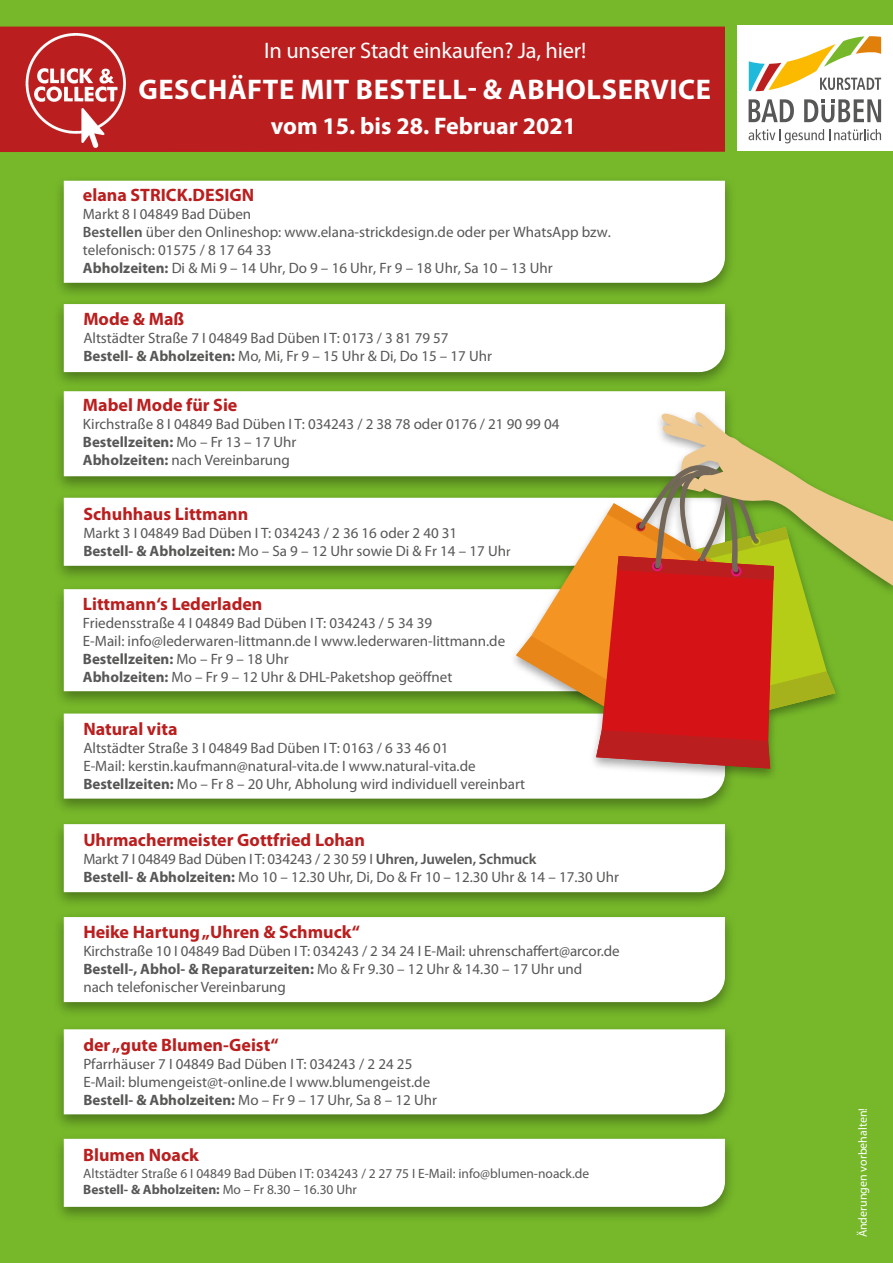
<style>
.page{position:relative;width:893px;height:1263px;background:#76b82a}
.page>*{position:absolute;margin:0;border:0;box-sizing:border-box;transform-origin:0 0}
.t1{font:700 28.5px "Myriad Pro";letter-spacing:.02em;color:#fff}
.t2{font:700 24px "Myriad Pro";color:#fff}
.t3{font:22.5px "Myriad Pro";letter-spacing:-.01em;color:#fff}
.t4{font:700 18px "Myriad Pro";color:#ba1e1e}
.t5{font:15px/18px "Myriad Pro";color:#575756}
.t6{font:13.5px/16.5px "Myriad Pro";color:#575756}
.t7{font:12px "Myriad Pro";color:#fff}
.s1{font-weight:600}
.s2{font-weight:700}
.s3{font-size:13.5px}
</style>
<div class="page">
<div style="left:738px;top:25px;width:155px;height:126px;background:#fff"></div>
<svg style="left:749px;top:36px;width:132px;height:55px"></svg>
<svg style="left:749px;top:99px;width:45px;height:23px"></svg>
<svg style="left:804px;top:99px;width:77px;height:23px"></svg>
<svg style="left:749px;top:129px;width:132px;height:14px"></svg>
<div style="left:0;top:27px;width:725px;height:125px;background:#ba1e1e"></div>
<img style="left:36px;top:33px;width:37px;height:20px">
<div style="left:53px;top:175px;width:683px;height:124px;background:#000;opacity:.35"></div>
<div style="left:64px;top:181px;width:661px;height:102px;background:#fff"></div>
<div style="left:53px;top:708px;width:683px;height:107px;background:#000;opacity:.35"></div>
<div style="left:64px;top:768px;width:661px;height:31px;background:#fff"></div>
<div style="left:53px;top:1023px;width:683px;height:108px;background:#000;opacity:.35"></div>
<div style="left:64px;top:1029px;width:661px;height:85px;background:#fff"></div>
<div style="left:53px;top:818px;width:683px;height:90px;background:#000;opacity:.35"></div>
<div style="left:64px;top:824px;width:661px;height:68px;background:#fff"></div>
<div style="left:53px;top:298px;width:683px;height:90px;background:#000;opacity:.35"></div>
<div style="left:64px;top:304px;width:661px;height:68px;background:#fff"></div>
<div style="left:53px;top:385px;width:683px;height:108px;background:#000;opacity:.35"></div>
<div style="left:64px;top:391px;width:661px;height:21px;background:#fff"></div>
<div style="left:53px;top:1133px;width:683px;height:90px;background:#000;opacity:.35"></div>
<div style="left:64px;top:1139px;width:661px;height:68px;background:#fff"></div>
<div style="left:53px;top:911px;width:683px;height:108px;background:#000;opacity:.35"></div>
<div style="left:64px;top:917px;width:661px;height:85px;background:#fff"></div>
<div style="left:509px;top:408px;width:384px;height:373px;background:#000;opacity:.35"></div>
<svg style="left:64px;top:412px;width:829px;height:356px"></svg>
<h3 class="t3" style="left:264px;top:37px;width:323px">In unserer Stadt einkaufen? Ja, hier!</h3>
<h1 class="t1" style="left:139px;top:71px;width:574px">GESCHÄFTE MIT BESTELL- &amp; ABHOLSERVICE</h1>
<h2 class="t2" style="left:271px;top:110px;width:307px">vom 15. bis 28. Februar 2021</h2>
<p class="t4" style="left:83px;top:183px;width:173px">elana STRICK.DESIGN</p>
<p class="t5" style="left:83px;top:205px;width:529px">Markt 8 I 04849 Bad Düben<br><span class="s1">Bestellen</span> über den Onlineshop: www.elana-strickdesign.de oder per WhatsApp bzw. telefonisch: 01575 / 8 17 64 33<br><span class="s2">Abholzeiten:</span> Di &amp; Mi 9 – 14 Uhr, Do 9 – 16 Uhr, Fr 9 – 18 Uhr, Sa 10 – 13 Uhr</p>
<p class="t4" style="left:83px;top:307px;width:103px">Mode &amp; Maß</p>
<p class="t5" style="left:83px;top:329px;width:410px">Altstädter Straße 7 I 04849 Bad Düben I T: 0173 / 3 81 79 57<br><span class="s2">Bestell- &amp; Abholzeiten:</span> Mo, Mi, Fr 9 – 15 Uhr &amp; Di, Do 15 – 17 Uhr</p>
<p class="t4" style="left:83px;top:393px;width:156px">Mabel Mode für Sie</p>
<p class="t5" style="left:83px;top:415px;width:478px">Kirchstraße 8 I 04849 Bad Düben I T: 034243 / 2 38 78 oder 0176 / 21 90 99 04<br><span class="s2">Bestellzeiten:</span> Mo – Fr 13 – 17 Uhr<br><span class="s2">Abholzeiten:</span> nach Vereinbarung</p>
<p class="t4" style="left:83px;top:502px;width:166px">Schuhhaus Littmann</p>
<p class="t5" style="left:83px;top:524px;width:429px">Markt 3 I 04849 Bad Düben I T: 034243 / 2 36 16 oder 2 40 31<br><span class="s2">Bestell- &amp; Abholzeiten:</span> Mo – Sa 9 – 12 Uhr sowie Di &amp; Fr 14 – 17 Uh<span class="s3">r</span></p>
<p class="t4" style="left:83px;top:592px;width:181px">Littmann‘s Lederladen</p>
<p class="t5" style="left:83px;top:613px;width:424px">Friedensstraße 4 I 04849 Bad Düben I T: 034243 / 5 34 39<br>E-Mail: info@lederwaren-littmann.de I www.lederwaren-littmann.de <span class="s2">Bestellzeiten:</span> Mo – Fr 9 – 18 Uhr<br><span class="s2">Abholzeiten:</span> Mo – Fr 9 – 12 Uhr &amp; DHL-Paketshop geöffnet</p>
<p class="t4" style="left:83px;top:717px;width:96px">Natural vita</p>
<p class="t5" style="left:83px;top:738px;width:443px">Altstädter Straße 3 I 04849 Bad Düben I T: 0163 / 6 33 46 01<br>E-Mail: kerstin.kaufmann@natural-vita.de I www.natural-vita.de<br><span class="s2">Bestellzeiten:</span> Mo – Fr 8 – 20 Uhr, Abholung wird individuell vereinbart</p>
<p class="t4" style="left:83px;top:828px;width:283px">Uhrmachermeister Gottfried Lohan</p>
<p class="t5" style="left:83px;top:850px;width:537px">Markt 7 I 04849 Bad Düben I T: 034243 / 2 30 59 I <span class="s1">Uhren, Juwelen, Schmuck<br></span><span class="s2">Bestell- &amp; Abholzeiten:</span> Mo 10 – 12.30 Uhr, Di, Do &amp; Fr 10 – 12.30 Uhr &amp; 14 – 17.30 Uhr</p>
<p class="t4" style="left:83px;top:920px;width:278px">Heike Hartung „Uhren &amp; Schmuck“</p>
<p class="t5" style="left:83px;top:942px;width:538px">Kirchstraße 10 I 04849 Bad Düben I T: 034243 / 2 34 24 I E-Mail: uhrenschaffert@arcor.de<br><span class="s2">Bestell-, Abhol- &amp; Reparaturzeiten:</span> Mo &amp; Fr 9.30 – 12 Uhr &amp; 14.30 – 17 Uhr und<br>nach telefonischer Vereinbarung</p>
<p class="t4" style="left:83px;top:1033px;width:197px">der „gute Blumen-Geist“</p>
<p class="t5" style="left:83px;top:1055px;width:355px">Pfarrhäuser 7 I 04849 Bad Düben I T: 034243 / 2 24 25<br>E-Mail: blumengeist@t-online.de I www.blumengeist.de<br><span class="s2">Bestell- &amp; Abholzeiten:</span> Mo – Fr 9 – 17 Uhr, Sa 8 – 12 Uhr</p>
<p class="t4" style="left:83px;top:1144px;width:117px">Blumen Noack</p>
<p class="t6" style="left:83px;top:1165px;width:507px">Altstädter Straße 6 I 04849 Bad Düben I T: 034243 / 2 27 75 I E-Mail: info@blumen-noack.de<br><span class="s2">Bestell- &amp; Abholzeiten:</span> Mo – Fr 8.30 – 16.30 Uhr</p>
<p class="t7" style="left:855px;top:1237px;width:131px;rotate:-90deg">Änderungen vorbehalten!</p>
</div>
